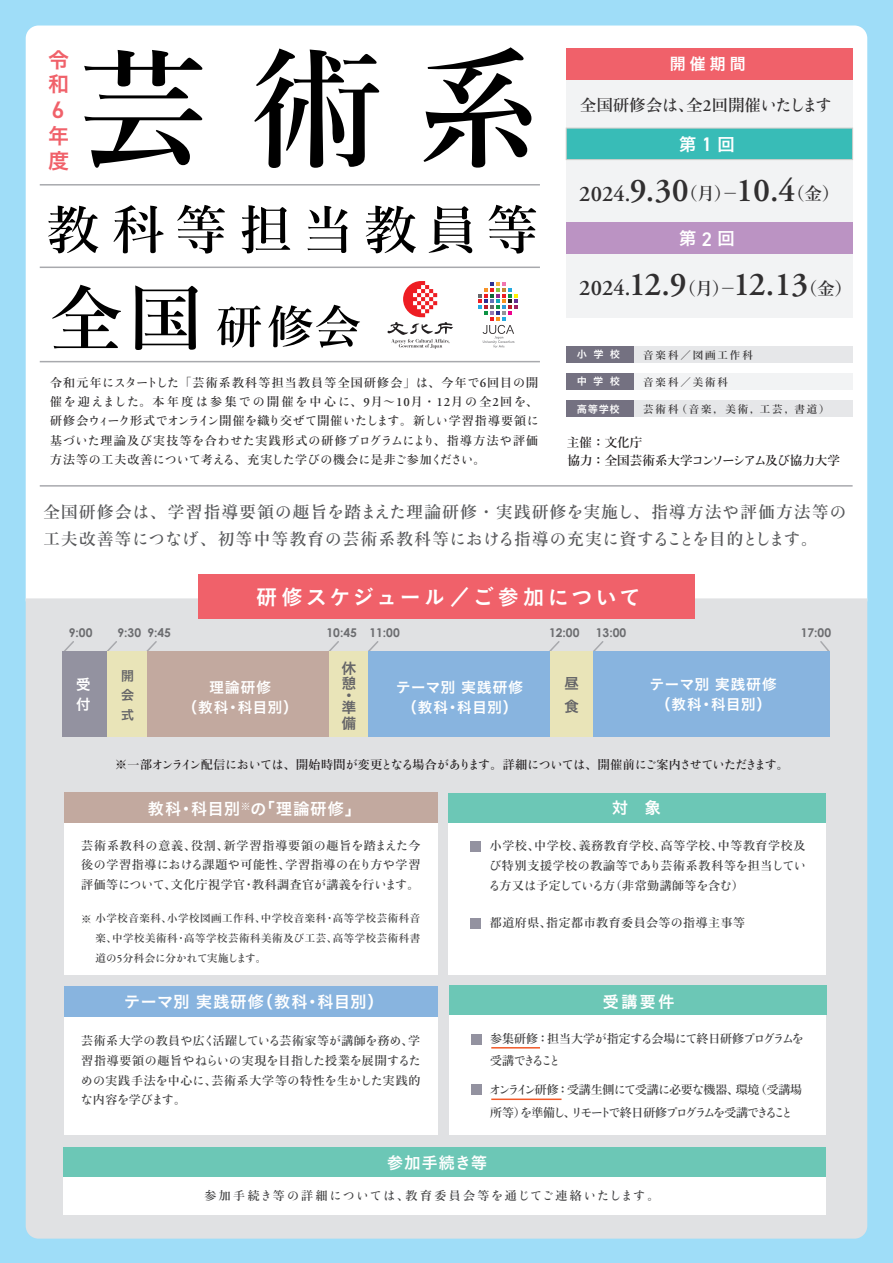
<style>
.page{position:relative;width:893px;height:1263px;background:#9fddf8}
.page>*{position:absolute;margin:0;border:0;box-sizing:border-box;transform-origin:0 0}
.t1{font:600 33.3px "Adobe Garamond Pro";color:#312f30}
.t2{font:600 24px "DIN2014";color:#f0616a}
.t3{font:21.75px/24.8px "Koburina Go Std N W6";color:#f0616a}
.t4{font:21.15px "Koburina Go Std N W6";letter-spacing:.145em;color:#fff}
.t5{font:18px "Koburina Go Std N W6";color:#fff}
.t6{font:16.65px "Koburina Go Std N W6";letter-spacing:.04em;color:#fff}
.t7{font:16.65px "Koburina Go Std N W6";letter-spacing:.02em;color:#fff}
.t8{font:600 16.5px/26.8px "Yu Min 36 p Kn";letter-spacing:.085em;color:#57585a}
.t9{font:600 16.2px "Yu Min 36 p Kn";color:#312f30}
.t10{font:15.15px/19.6px "Koburina Go Std N W6";letter-spacing:.02em;color:#fff;text-align:center}
.t11{font:15.15px/20.2px "Koburina Go Std N W6";letter-spacing:.04em;color:#fff}
.t12{font:15.15px/15.8px "Koburina Go Std N W6";color:#656568}
.t13{font:13.65px/19.4px "Koburina Go Std N W6";color:#656568;text-align:justify}
.t14{font:600 12.6px/17.9px "Yu Min 36 p Kn";color:#231f20}
.t15{font:600 12px/19.6px "Yu Min 36 p Kn";color:#3e3e3f;text-align:justify}
.t16{font:600 12px/19.2px "Yu Min 36 p Kn";letter-spacing:.04em;color:#312f30;text-align:justify}
.t17{font:600 12px "Yu Min 36 p Kn";letter-spacing:-.04em;color:#231f20}
.t18{font:600 12px/22.6px "Yu Min 36 p Kn";letter-spacing:-.08em;color:#3e3e3f}
.t19{font:700 12px "Century Gothic Pro";color:#6c6d70}
.t20{font:600 12px/22.6px "Yu Min 36 p Kn";letter-spacing:-.045em;color:#3e3e3f}
.t21{font:600 12px "Yu Min 36 p Kn";letter-spacing:.135em;color:#3e3e3f}
.t22{font:600 12px "Yu Min 36 p Kn";letter-spacing:.04em;color:#3e3e3f}
.t23{font:600 10.5px/19.6px "Yu Min 36 p Kn";letter-spacing:.05em;color:#3e3e3f;text-align:justify}
.t24{font:600 10.5px "Yu Min 36 p Kn";letter-spacing:.18em;color:#312f30}
.t25{font:10.35px "Koburina Go Std N W6";letter-spacing:.6em;color:#fff}
.s1{font-family:"Adobe Garamond Pro";font-size:16.95px}
.s2{font-family:"DIN2014";font-weight:600;font-size:19.65px}
.s3{font-size:22.2px}
.s4{font-family:"Yu Min 36 p Kn";font-size:17.7px}
.s5{font-family:"Adobe Garamond Pro";font-size:12.6px}
.s6{font-family:"Adobe Garamond Pro";font-size:10.95px}
</style>
<div class="page">
<div style="left:26px;top:26px;width:841px;height:586px;background:#fff;border-radius:13px"></div>
<div style="left:26px;top:598px;width:841px;height:640px;background:#e0e1e3"></div>
<div style="left:566px;top:160px;width:287px;height:63px;background:#f2f3f4"></div>
<div style="left:566px;top:254px;width:287px;height:64px;background:#f2f3f4"></div>
<div style="left:566px;top:79px;width:287px;height:49px;background:#f2f3f4"></div>
<div style="left:566px;top:48px;width:287px;height:31px;background:#f0616a"></div>
<div style="left:566px;top:128px;width:287px;height:32px;background:#38bcb7;border:1px solid #ceccc8"></div>
<div style="left:566px;top:373px;width:287px;height:17px;background:#f2f3f4"></div>
<div style="left:566px;top:223px;width:287px;height:31px;background:#bb93c3"></div>
<div style="left:566px;top:346px;width:287px;height:17px;background:#e6e7e9"></div>
<div style="left:566px;top:400px;width:287px;height:17px;background:#e6e7e9"></div>
<div style="left:566px;top:346px;width:68px;height:17px;background:#747181"></div>
<div style="left:566px;top:373px;width:68px;height:17px;background:#747181"></div>
<div style="left:566px;top:400px;width:68px;height:17px;background:#747181"></div>
<svg style="left:478px;top:282px;width:40px;height:65px"></svg>
<svg style="left:387px;top:281px;width:66px;height:68px"></svg>
<svg style="left:84px;top:50px;width:118px;height:118px"></svg>
<svg style="left:254px;top:48px;width:125px;height:120px"></svg>
<svg style="left:423px;top:47px;width:108px;height:121px"></svg>
<svg style="left:48px;top:206px;width:50px;height:47px"></svg>
<svg style="left:113px;top:205px;width:51px;height:48px"></svg>
<svg style="left:177px;top:205px;width:48px;height:49px"></svg>
<svg style="left:242px;top:205px;width:48px;height:48px"></svg>
<svg style="left:307px;top:206px;width:41px;height:47px"></svg>
<svg style="left:366px;top:206px;width:50px;height:47px"></svg>
<svg style="left:429px;top:206px;width:43px;height:47px"></svg>
<svg style="left:488px;top:205px;width:48px;height:49px"></svg>
<svg style="left:52px;top:285px;width:69px;height:63px"></svg>
<svg style="left:135px;top:285px;width:63px;height:65px"></svg>
<svg style="left:217px;top:306px;width:44px;height:42px"></svg>
<svg style="left:268px;top:305px;width:92px;height:43px"></svg>
<svg style="left:62px;top:639px;width:13px;height:14px"></svg>
<svg style="left:105px;top:639px;width:13px;height:12px"></svg>
<svg style="left:145px;top:639px;width:13px;height:12px"></svg>
<svg style="left:366px;top:639px;width:14px;height:12px"></svg>
<svg style="left:327px;top:639px;width:13px;height:12px"></svg>
<svg style="left:548px;top:639px;width:13px;height:12px"></svg>
<svg style="left:591px;top:639px;width:14px;height:12px"></svg>
<svg style="left:819px;top:640px;width:12px;height:13px"></svg>
<div style="left:64px;top:793px;width:374px;height:181px;background:#fff"></div>
<div style="left:64px;top:987px;width:374px;height:148px;background:#fff"></div>
<div style="left:63px;top:651px;width:44px;height:86px;background:#9392a0"></div>
<div style="left:328px;top:651px;width:40px;height:86px;background:#e9e4b8"></div>
<div style="left:550px;top:651px;width:44px;height:86px;background:#e9e4b8"></div>
<div style="left:594px;top:651px;width:236px;height:86px;background:#88b4df"></div>
<div style="left:368px;top:651px;width:182px;height:86px;background:#88b4df"></div>
<div style="left:107px;top:651px;width:40px;height:86px;background:#e9e4b8"></div>
<div style="left:147px;top:651px;width:181px;height:86px;background:#c2a99f"></div>
<div style="left:448px;top:793px;width:377px;height:181px;background:#fff"></div>
<div style="left:448px;top:793px;width:377px;height:29px;background:#6cc7b6"></div>
<div style="left:470px;top:842px;width:10px;height:10px;background:#9392a0"></div>
<div style="left:470px;top:918px;width:10px;height:10px;background:#9392a0"></div>
<div style="left:64px;top:793px;width:374px;height:30px;background:#c2a99f"></div>
<div style="left:64px;top:986px;width:374px;height:31px;background:#88b4df"></div>
<div style="left:449px;top:986px;width:377px;height:149px;background:#fff"></div>
<div style="left:64px;top:1173px;width:762px;height:41px;background:#fff"></div>
<div style="left:449px;top:986px;width:377px;height:29px;background:#6cc7b6"></div>
<div style="left:64px;top:1147px;width:762px;height:29px;background:#6cc7b6"></div>
<div style="left:471px;top:1084px;width:10px;height:11px;background:#9392a0"></div>
<div style="left:471px;top:1034px;width:10px;height:11px;background:#9392a0"></div>
<hr style="left:491px;top:1047px;width:49px;height:1px;background:#f15929">
<hr style="left:491px;top:1098px;width:70px;height:2px;background:#f15929">
<hr style="left:40px;top:184px;width:500px;height:2px;background:#a8a9ad">
<hr style="left:40px;top:267px;width:500px;height:1px;background:#a8a9ad">
<hr style="left:40px;top:485px;width:813px;height:2px;background:#a8a9ad">
<hr style="left:40px;top:361px;width:500px;height:1px;background:#a8a9ad">
<div style="left:198px;top:574px;width:497px;height:45px;background:#f0616a"></div>
<h3 class="t3" style="left:48px;top:48px;width:22px">令和</h3>
<h2 class="t2" style="left:52px;top:94px;width:13px">6</h2>
<h3 class="t3" style="left:48px;top:124px;width:22px">年度</h3>
<h3 class="t6" style="left:669px;top:51px;width:78px">開催期間</h3>
<h3 class="t9" style="left:580px;top:96px;width:253px">全国研修会は、全<span class="s1">2</span>回開催いたします</h3>
<h3 class="t5" style="left:679px;top:130px;width:58px">第<span class="s2">1</span>回</h3>
<h1 class="t1" style="left:579px;top:171px;width:262px"><span class="s3">2024.</span>9.30<span class="s4">（月）－</span>10.4<span class="s4">（金）</span></h1>
<h3 class="t5" style="left:679px;top:225px;width:58px">第<span class="s2">2</span>回</h3>
<h1 class="t1" style="left:579px;top:265px;width:275px"><span class="s3">2024.</span>12.9<span class="s4">（月）－</span>12.13<span class="s4">（金）</span></h1>
<p class="t25" style="left:577px;top:346px;width:45px">小学校</p>
<p class="t25" style="left:577px;top:373px;width:45px">中学校</p>
<p class="t25" style="left:577px;top:401px;width:45px">高等学校</p>
<p class="t24" style="left:643px;top:349px;width:111px">音楽科／図画工作科</p>
<p class="t24" style="left:643px;top:376px;width:86px">音楽科／美術科</p>
<p class="t24" style="left:643px;top:404px;width:188px">芸術科（音楽，美術，工芸，書道）</p>
<p class="t16" style="left:50px;top:373px;width:490px">令和元年にスタートした「芸術系教科等担当教員等全国研修会」は、今年で<span class="s5">6</span>回目の開催を迎えました。本年度は参集での開催を中心に、<span class="s5">9</span>月～<span class="s5">10</span>月・<span class="s5">12</span>月の全<span class="s5">2</span>回を、研修会ウィーク形式でオンライン開催を織り交ぜて開催いたします。新しい学習指導要領に基づいた理論及び実技等を合わせた実践形式の研修プログラムにより、指導方法や評価方法等の工夫改善について考える、充実した学びの機会に是非ご参加ください。</p>
<h3 class="t8" style="left:43px;top:499px;width:804px">全国研修会は、学習指導要領の趣旨を踏まえた理論研修・実践研修を実施し、指導方法や評価方法等の工夫改善等につなげ、初等中等教育の芸術系教科等における指導の充実に資することを目的とします。</h3>
<p class="t14" style="left:567px;top:434px;width:275px">主催：文化庁<br>協力：全国芸術系大学コンソーシアム及び協力大学</p>
<h3 class="t4" style="left:256px;top:581px;width:386px">研修スケジュール／ご参加について</h3>
<p class="t19" style="left:69px;top:625px;width:25px">9:00</p>
<p class="t19" style="left:117px;top:625px;width:55px">9:30 9:45</p>
<p class="t19" style="left:327px;top:625px;width:75px">10:45 11:00</p>
<p class="t19" style="left:549px;top:625px;width:32px">12:00</p>
<p class="t19" style="left:596px;top:625px;width:32px">13:00</p>
<p class="t19" style="left:801px;top:625px;width:32px">17:00</p>
<p class="t11" style="left:76px;top:675px;width:16px">受付</p>
<p class="t13" style="left:121px;top:666px;width:15px">開会式</p>
<p class="t11" style="left:182px;top:678px;width:118px;line-height:19.6px;text-align:center">理論研修<br>（教科・科目別）</p>
<p class="t12" style="left:342px;top:660px;width:16px">休憩</p>
<p class="t12" style="left:342px;top:690px;width:16px;line-height:11.9px">・準</p>
<p class="t12" style="left:342px;top:716px;width:16px">備</p>
<p class="t12" style="left:564px;top:673px;width:16px;line-height:22.6px">昼食</p>
<p class="t10" style="left:396px;top:678px;width:129px">テーマ別実践研修（教科・科目別）</p>
<p class="t10" style="left:650px;top:675px;width:129px">テーマ別実践研修（教科・科目別）</p>
<p class="t17" style="left:115px;top:758px;width:675px">※一部オンライン配信においては、開始時間が変更となる場合があります。詳細については、開催前にご案内させていただきます。</p>
<h3 class="t6" style="left:147px;top:796px;width:215px">教科・科目別<sup>※</sup>の「理論研修」</h3>
<p class="t15" style="left:81px;top:836px;width:341px">芸術系教科の意義、役割、新学習指導要領の趣旨を踏まえた今後の学習指導における課題や可能性、学習指導の在り方や学習評価等について、文化庁視学官・教科調査官が講義を行います。</p>
<p class="t23" style="left:95px;top:909px;width:326px;text-indent:-14px">※ 小学校音楽科、小学校図画工作科、中学校音楽科・高等学校芸術科音楽、中学校美術科・高等学校芸術科美術及び工芸、高等学校芸術科書道の<span class="s6">5</span>分科会に分かれて実施します。</p>
<h3 class="t7" style="left:124px;top:989px;width:262px">テーマ別実践研修（教科・科目別）</h3>
<p class="t15" style="left:81px;top:1031px;width:342px">芸術系大学の教員や広く活躍している芸術家等が講師を務め、学習指導要領の趣旨やねらいの実現を目指した授業を展開するための実践手法を中心に、芸術系大学等の特性を生かした実践的な内容を学びます。</p>
<h3 class="t6" style="left:612px;top:795px;width:51px">対 象</h3>
<p class="t15" style="left:488px;top:836px;width:319px">小学校、中学校、義務教育学校、高等学校、中等教育学校及び特別支援学校の教諭等であり芸術系教科等を担当している方又は予定している方（非常勤講師等を含む）</p>
<p class="t22" style="left:490px;top:916px;width:257px">都道府県、指定都市教育委員会等の指導主事等</p>
<h3 class="t6" style="left:602px;top:989px;width:74px">受講要件</h3>
<p class="t20" style="left:490px;top:1027px;width:315px">参集研修：担当大学が指定する会場にて終日研修プログラムを受講できること</p>
<p class="t18" style="left:489px;top:1078px;width:314px">オンライン研修：受講生側にて受講に必要な機器、環境（受講場所等）を準備し、リモートで終日研修プログラムを受講できること</p>
<h3 class="t6" style="left:387px;top:1149px;width:102px">参加手続き等</h3>
<p class="t21" style="left:205px;top:1189px;width:456px">参加手続き等の詳細については、教育委員会等を通じてご連絡いたします。</p>
</div>
